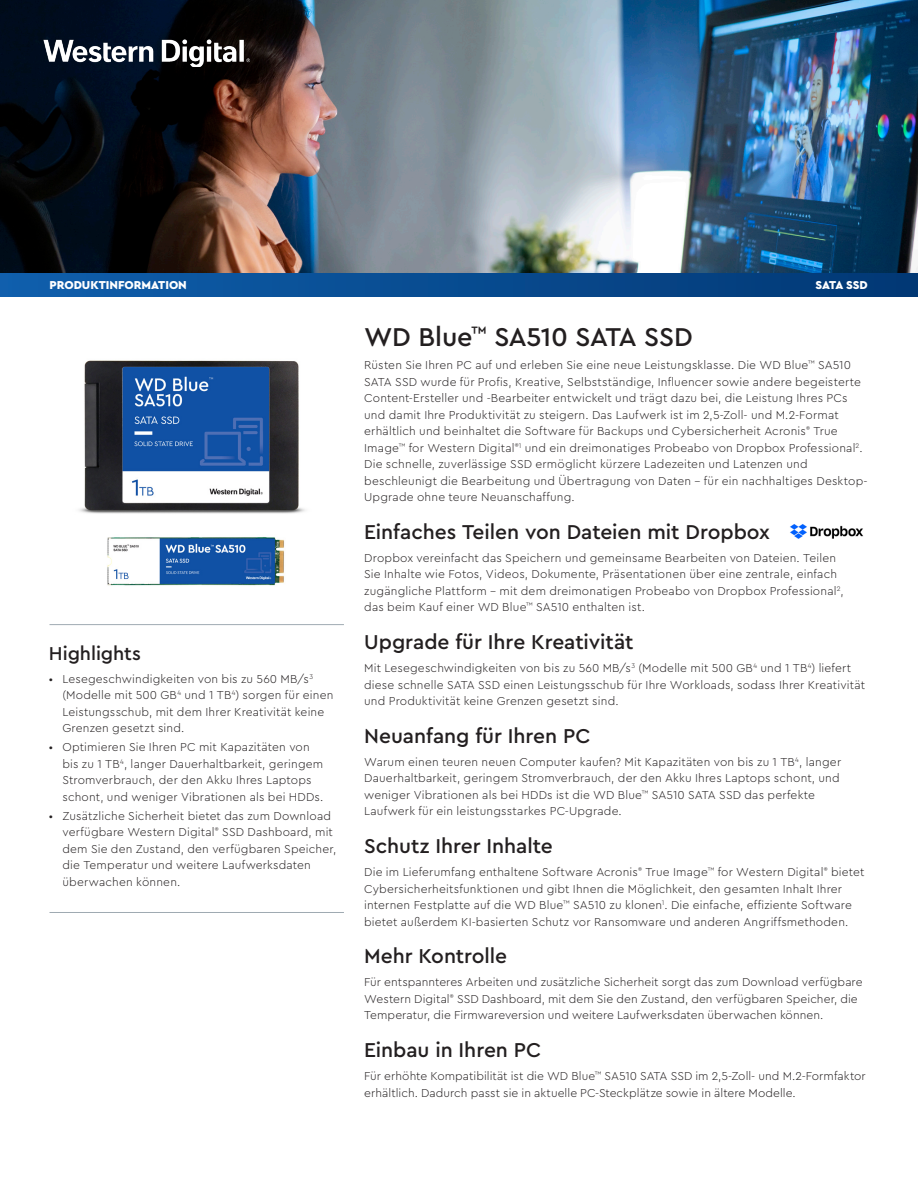
<style>
.page{position:relative;width:918px;height:1188px;background:#fff}
.page>*{position:absolute;margin:0;border:0;box-sizing:border-box;transform-origin:0 0}
.t1{font:500 27px "Cera PRO";letter-spacing:-.01em;color:#231f20}
.t2{font:500 21px "Cera PRO";letter-spacing:-.005em;color:#231f20}
.t3{font:500 19.5px "Cera PRO";letter-spacing:-.005em;color:#231f20}
.t4{font:300 12px/16.5px "Cera PRO";letter-spacing:.015em;color:#231f20}
.t5{font:900 12px "Cera PRO";color:#fff}
</style>
<div class="page">
<img style="left:107px;top:537px;width:177px;height:49px">
<hr style="left:49px;top:624px;width:295px;height:1px;background:#9faab2">
<img style="left:0;top:0;width:918px;height:273px">
<div style="left:0;top:273px;width:918px;height:24px;background:linear-gradient(to right,#0f5fac,#013874)"></div>
<hr style="left:49px;top:912px;width:295px;height:1px;background:#9faab2">
<img style="left:79px;top:360px;width:226px;height:154px">
<img style="left:39px;top:35px;width:215px;height:31px">
<img style="left:790px;top:524px;width:73px;height:15px">
<p class="t5" style="left:49px;top:277px;width:139px">PRODUKTINFORMATION</p>
<h3 class="t3" style="left:49px;top:640px;width:94px">Highlights</h3>
<p class="t4" style="left:62px;top:670px;width:273px;text-indent:-14px">• Lesegeschwindigkeiten von bis zu 560 MB/s<sup>3 </sup>(Modelle mit 500 GB<sup>4</sup> und 1 TB<sup>4</sup>) sorgen für einen Leistungsschub, mit dem Ihrer Kreativität keine Grenzen gesetzt sind.</p>
<p class="t4" style="left:62px;top:738px;width:262px;text-indent:-14px">• Optimieren Sie Ihren PC mit Kapazitäten von bis zu 1 TB<sup>4</sup>, langer Dauerhaltbarkeit, geringem Stromverbrauch, der den Akku Ihres Laptops schont, und weniger Vibrationen als bei HDDs.</p>
<p class="t4" style="left:62px;top:807px;width:275px;text-indent:-14px">• Zusätzliche Sicherheit bietet das zum Download verfügbare Western Digital<sup>®</sup> SSD Dashboard, mit dem Sie den Zustand, den verfügbaren Speicher, die Temperatur und weitere Laufwerksdaten überwachen können.</p>
<p class="t5" style="left:816px;top:277px;width:54px">SATA SSD</p>
<h1 class="t1" style="left:364px;top:319px;width:330px">WD Blue<sup>™</sup> SA510 SATA SSD</h1>
<p class="t4" style="left:364px;top:356px;width:505px">Rüsten Sie Ihren PC auf und erleben Sie eine neue Leistungsklasse. Die WD Blue<sup>™</sup> SA510<br>SATA SSD wurde für Profis, Kreative, Selbstständige, Influencer sowie andere begeisterte Content-Ersteller und -Bearbeiter entwickelt und trägt dazu bei, die Leistung Ihres PCs und damit Ihre Produktivität zu steigern. Das Laufwerk ist im 2,5-Zoll- und M.2-Format erhältlich und beinhaltet die Software für Backups und Cybersicherheit Acronis<sup>®</sup> True Image<sup>™</sup> for Western Digital<sup>®1</sup> und ein dreimonatiges Probeabo von Dropbox Professional<sup>2</sup>.<br>Die schnelle, zuverlässige SSD ermöglicht kürzere Ladezeiten und Latenzen und beschleunigt die Bearbeitung und Übertragung von Daten – für ein nachhaltiges Desktop-Upgrade ohne teure Neuanschaffung.</p>
<h2 class="t2" style="left:364px;top:518px;width:407px">Einfaches Teilen von Dateien mit Dropbox</h2>
<p class="t4" style="left:364px;top:549px;width:481px">Dropbox vereinfacht das Speichern und gemeinsame Bearbeiten von Dateien. Teilen Sie Inhalte wie Fotos, Videos, Dokumente, Präsentationen über eine zentrale, einfach zugängliche Plattform – mit dem dreimonatigen Probeabo von Dropbox Professional<sup>2</sup>, das beim Kauf einer WD Blue<sup>™</sup> SA510 enthalten ist.</p>
<h2 class="t2" style="left:364px;top:628px;width:271px">Upgrade für Ihre Kreativität</h2>
<p class="t4" style="left:364px;top:659px;width:502px">Mit Lesegeschwindigkeiten von bis zu 560 MB/s<sup>3</sup> (Modelle mit 500 GB<sup>4</sup> und 1 TB<sup>4</sup>) liefert diese schnelle SATA SSD einen Leistungsschub für Ihre Workloads, sodass Ihrer Kreativität und Produktivität keine Grenzen gesetzt sind.</p>
<h2 class="t2" style="left:364px;top:722px;width:228px">Neuanfang für Ihren PC</h2>
<p class="t4" style="left:364px;top:753px;width:479px">Warum einen teuren neuen Computer kaufen? Mit Kapazitäten von bis zu 1 TB<sup>4</sup>, langer Dauerhaltbarkeit, geringem Stromverbrauch, der den Akku Ihres Laptops schont, und weniger Vibrationen als bei HDDs ist die WD Blue<sup>™</sup> SA510 SATA SSD das perfekte Laufwerk für ein leistungsstarkes PC-Upgrade.</p>
<h2 class="t2" style="left:364px;top:832px;width:190px">Schutz Ihrer Inhalte</h2>
<p class="t4" style="left:364px;top:863px;width:502px">Die im Lieferumfang enthaltene Software Acronis<sup>®</sup> True Image<sup>™</sup> for Western Digital<sup>®</sup> bietet Cybersicherheitsfunktionen und gibt Ihnen die Möglichkeit, den gesamten Inhalt Ihrer internen Festplatte auf die WD Blue<sup>™</sup> SA510 zu klonen<sup>1</sup>. Die einfache, effiziente Software bietet außerdem KI-basierten Schutz vor Ransomware und anderen Angriffsmethoden.</p>
<h2 class="t2" style="left:364px;top:942px;width:144px">Mehr Kontrolle</h2>
<p class="t4" style="left:364px;top:974px;width:500px">Für entspannteres Arbeiten und zusätzliche Sicherheit sorgt das zum Download verfügbare<br>Western Digital<sup>®</sup> SSD Dashboard, mit dem Sie den Zustand, den verfügbaren Speicher, die<br>Temperatur, die Firmwareversion und weitere Laufwerksdaten überwachen können.</p>
<h2 class="t2" style="left:364px;top:1036px;width:178px">Einbau in Ihren PC</h2>
<p class="t4" style="left:364px;top:1067px;width:503px">Für erhöhte Kompatibilität ist die WD Blue<sup>™</sup> SA510 SATA SSD im 2,5-Zoll- und M.2-Formfaktor erhältlich. Dadurch passt sie in aktuelle PC-Steckplätze sowie in ältere Modelle.</p>
</div>
